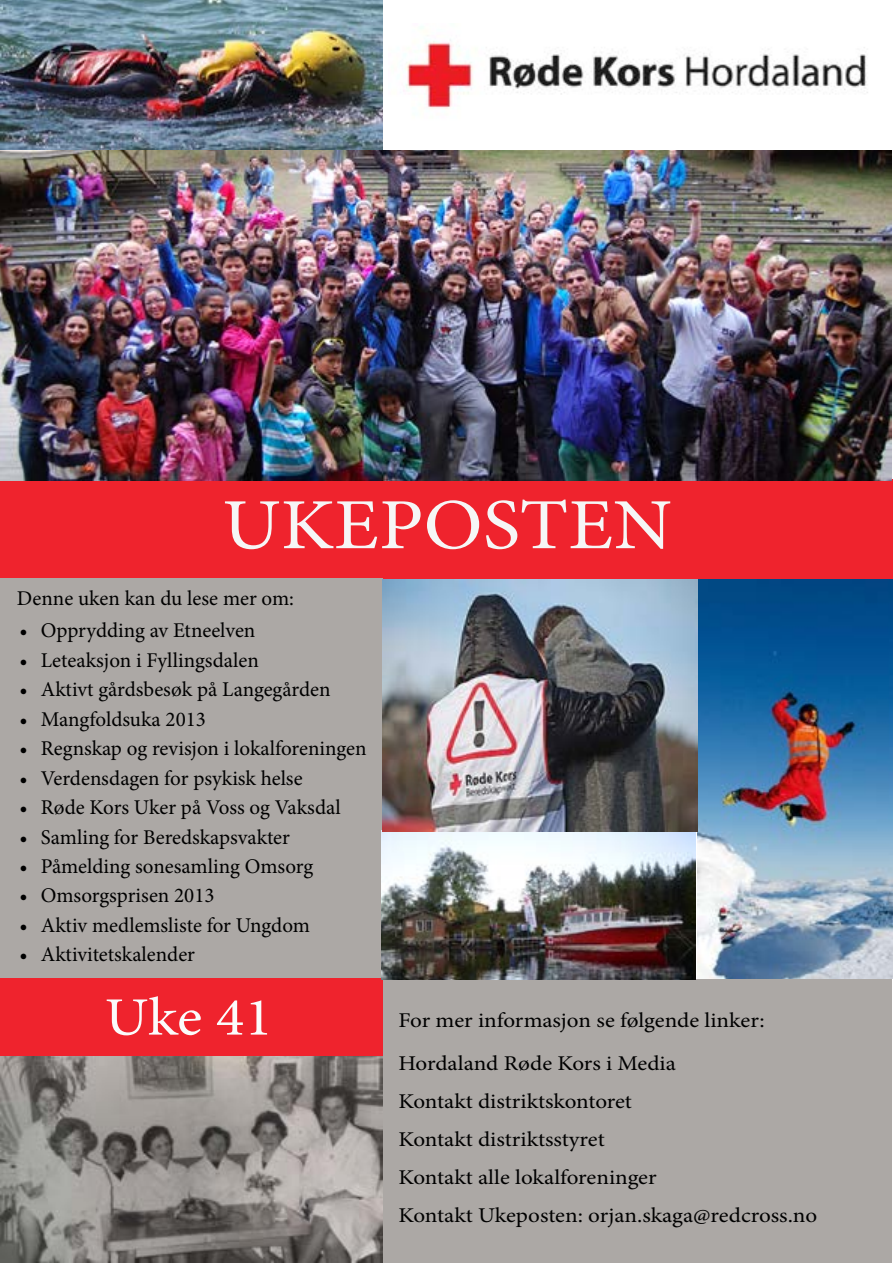
<style>
.page{position:relative;width:893px;height:1263px;background:#fff}
.page>*{position:absolute;margin:0;border:0;box-sizing:border-box;transform-origin:0 0}
.t1{font:72px "Minion Pro";color:#f6f6f6;scale:1.1 1}
.t2{font:54px "Minion Pro";color:#fbfbfb;scale:1.1 1}
.t3{font:21px "Minion Pro";color:#000}
.t4{font:21px/38px "Minion Pro";color:#000;scale:1.1 1}
</style>
<div class="page">
<img style="left:1px;top:0;width:382px;height:150px">
<img style="left:403px;top:26px;width:465px;height:83px">
<div style="left:1px;top:479px;width:892px;height:100px;background:#ef232d"></div>
<div style="left:0;top:579px;width:383px;height:399px;background:#aca8a5"></div>
<div style="left:383px;top:979px;width:509px;height:283px;background:#aca8a5"></div>
<div style="left:0;top:979px;width:383px;height:78px;background:#ef232d"></div>
<img style="left:697px;top:579px;width:196px;height:399px">
<img style="left:0;top:1056px;width:383px;height:206px">
<img style="left:382px;top:830px;width:313px;height:149px">
<img style="left:383px;top:579px;width:314px;height:252px">
<img style="left:0;top:150px;width:892px;height:330px">
<h1 class="t1" style="left:222px;top:477px;width:410px">UKEPOSTEN</h1>
<p class="t3" style="left:17px;top:584px;width:279px">Denne uken kan du lese mer om:</p>
<p class="t3" style="left:20px;top:617px;width:237px">• Opprydding av Etneelven</p>
<p class="t3" style="left:20px;top:646px;width:241px">• Leteaksjon i Fyllingsdalen</p>
<p class="t3" style="left:20px;top:675px;width:312px">• Aktivt gårdsbesøk på Langegården</p>
<p class="t3" style="left:20px;top:705px;width:188px">• Mangfoldsuka 2013</p>
<p class="t3" style="left:20px;top:734px;width:348px">• Regnskap og revisjon i lokalforeningen</p>
<p class="t3" style="left:20px;top:764px;width:285px">• Verdensdagen for psykisk helse</p>
<p class="t3" style="left:20px;top:793px;width:323px">• Røde Kors Uker på Voss og Vaksdal</p>
<p class="t3" style="left:20px;top:823px;width:272px">• Samling for Beredskapsvakter</p>
<p class="t3" style="left:20px;top:852px;width:295px">• Påmelding sonesamling Omsorg</p>
<p class="t3" style="left:20px;top:882px;width:196px">• Omsorgsprisen 2013</p>
<p class="t3" style="left:20px;top:911px;width:292px">• Aktiv medlemsliste for Ungdom</p>
<p class="t3" style="left:20px;top:940px;width:177px">• Aktivitetskalender</p>
<h2 class="t2" style="left:105px;top:981px;width:154px">Uke 41</h2>
<p class="t4" style="left:398px;top:999px;width:334px;line-height:42.9px">For mer informasjon se følgende linker:<br>Hordaland Røde Kors i Media</p>
<p class="t4" style="left:398px;top:1082px;width:382px">Kontakt distriktskontoret<br>Kontakt distriktsstyret<br>Kontakt alle lokalforeninger<br>Kontakt Ukeposten: orjan.skaga@redcross.no</p>
</div>
